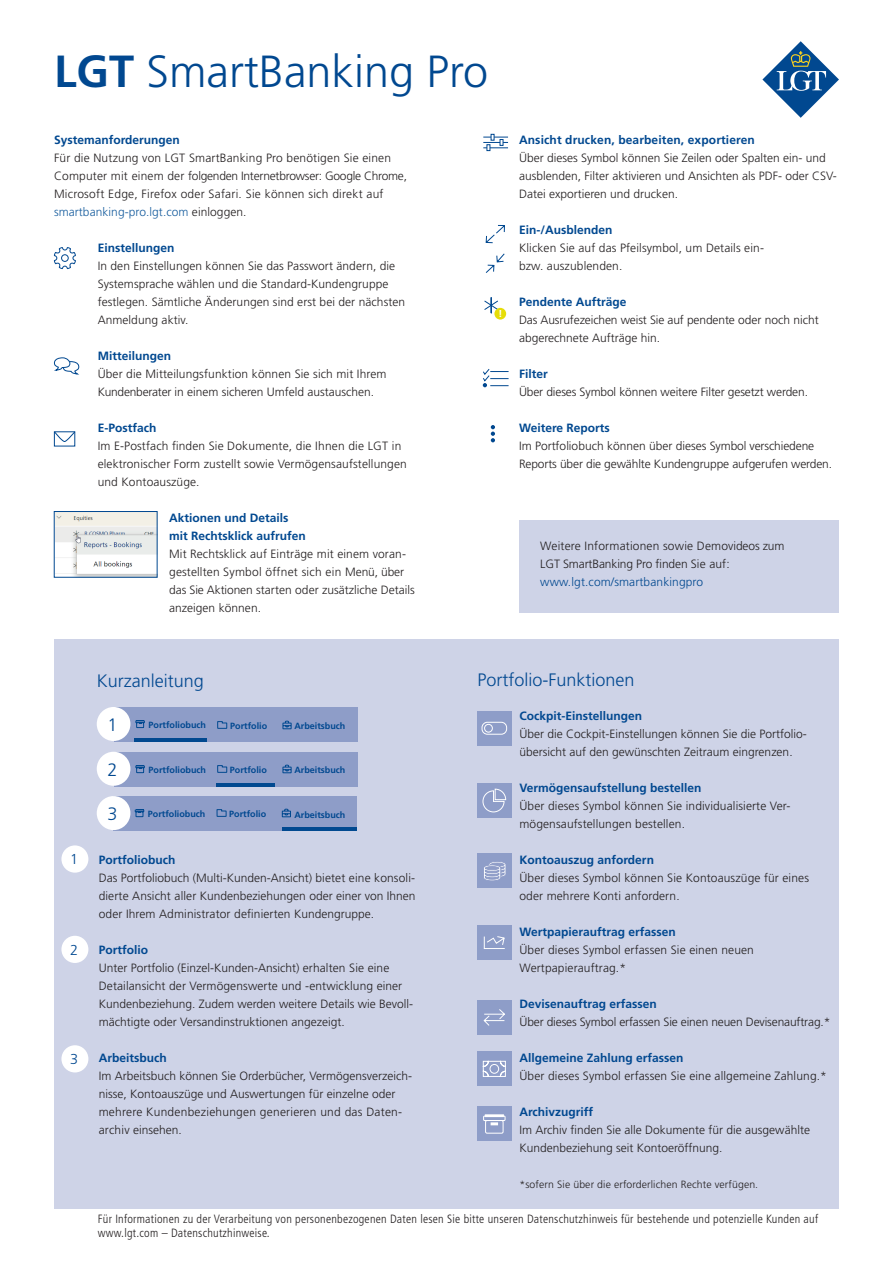
<style>
.page{position:relative;width:893px;height:1263px;background:#fff}
.page>*{position:absolute;margin:0;border:0;box-sizing:border-box;transform-origin:0 0}
.t1{font:300 45px "Frutiger LT Std";color:#014890}
.t2{font:300 18px "Frutiger LT Std";color:#014890}
.t3{font:300 14.4px "Frutiger LT Std";color:#014890}
.t4{font:300 12px/18px "Frutiger LT Std";color:#231f20}
.t5{font:700 12px/18px "Frutiger LT Std";color:#014890}
.t6{font:300 condensed 12px/13.5px "Frutiger LT Std";letter-spacing:.02em;color:#231f20}
.t7{font:300 12px "Frutiger LT Std";letter-spacing:.01em;color:#01488f}
.t8{font:300 10.5px "Frutiger LT Std";letter-spacing:.01em;color:#231f20}
.t9{font:700 10.05px "Frutiger LT Std";color:#fff}
.t10{font:700 9px "Frutiger LT Std";color:#014890}
.s1{font-weight:700}
.s2{color:#175d9e}
</style>
<div class="page">
<div style="left:54px;top:639px;width:785px;height:570px;background:#ced3e7"></div>
<svg style="left:54px;top:357px;width:26px;height:18px"></svg>
<svg style="left:53px;top:247px;width:23px;height:23px"></svg>
<svg style="left:54px;top:431px;width:22px;height:11px"></svg>
<div style="left:477px;top:783px;width:34px;height:34px;background:#8e9dc8"></div>
<svg style="left:482px;top:788px;width:24px;height:25px"></svg>
<div style="left:477px;top:925px;width:34px;height:34px;background:#8e9dc8"></div>
<svg style="left:484px;top:936px;width:21px;height:13px"></svg>
<div style="left:477px;top:1000px;width:34px;height:34px;background:#8e9dc8"></div>
<svg style="left:483px;top:1009px;width:22px;height:17px"></svg>
<div style="left:477px;top:1052px;width:34px;height:34px;background:#8e9dc8"></div>
<svg style="left:482px;top:1060px;width:24px;height:17px"></svg>
<div style="left:477px;top:1107px;width:34px;height:34px;background:#8e9dc8"></div>
<div style="left:485px;top:1114px;width:19px;height:3px;border:2px solid #fff"></div>
<svg style="left:483px;top:1115px;width:23px;height:19px"></svg>
<div style="left:477px;top:711px;width:34px;height:34px;background:#8e9dc8"></div>
<div style="left:482px;top:722px;width:25px;height:12px;border:1px solid #fff;border-radius:5px"></div>
<div style="left:484px;top:724px;width:9px;height:8px;border:1px solid #fff;border-radius:50%"></div>
<div style="left:477px;top:854px;width:34px;height:34px;background:#8e9dc8"></div>
<svg style="left:484px;top:862px;width:22px;height:18px"></svg>
<svg style="left:762px;top:41px;width:77px;height:77px"></svg>
<img style="left:56px;top:513px;width:99px;height:62px">
<div style="left:54px;top:511px;width:103px;height:66px;border:1px solid #014890"></div>
<svg style="left:483px;top:134px;width:25px;height:17px"></svg>
<svg style="left:484px;top:298px;width:14px;height:15px"></svg>
<div style="left:494px;top:308px;width:12px;height:12px;background:#e6dd09;border-radius:50%"></div>
<svg style="left:485px;top:224px;width:20px;height:20px"></svg>
<svg style="left:485px;top:253px;width:20px;height:20px"></svg>
<svg style="left:491px;top:425px;width:4px;height:17px"></svg>
<svg style="left:482px;top:369px;width:27px;height:18px"></svg>
<div style="left:114px;top:707px;width:243px;height:34px;background:#8e9dc8"></div>
<svg style="left:135px;top:720px;width:10px;height:8px"></svg>
<hr style="left:134px;top:738px;width:72px;height:3px;background:#014990">
<svg style="left:217px;top:720px;width:75px;height:9px"></svg>
<div style="left:114px;top:752px;width:243px;height:34px;background:#8e9dc8"></div>
<svg style="left:135px;top:765px;width:10px;height:8px"></svg>
<svg style="left:217px;top:764px;width:75px;height:9px"></svg>
<div style="left:113px;top:796px;width:244px;height:34px;background:#8e9dc8"></div>
<svg style="left:134px;top:809px;width:11px;height:8px"></svg>
<svg style="left:216px;top:808px;width:75px;height:9px"></svg>
<hr style="left:217px;top:783px;width:58px;height:3px;background:#014990">
<hr style="left:282px;top:828px;width:75px;height:3px;background:#014990">
<div style="left:97px;top:707px;width:33px;height:34px;background:#fff;border-radius:50%"></div>
<div style="left:97px;top:752px;width:33px;height:34px;background:#fff;border-radius:50%"></div>
<div style="left:97px;top:796px;width:33px;height:34px;background:#fff;border-radius:50%"></div>
<div style="left:61px;top:845px;width:27px;height:28px;background:#fff;border-radius:50%"></div>
<div style="left:61px;top:936px;width:27px;height:27px;background:#fff;border-radius:50%"></div>
<div style="left:61px;top:1045px;width:27px;height:27px;background:#fff;border-radius:50%"></div>
<div style="left:519px;top:520px;width:320px;height:92px;background:#ced3e7"></div>
<h1 class="t1" style="left:54px;top:46px;width:436px"><span class="s1">LGT</span> SmartBanking Pro</h1>
<p class="t5" style="left:54px;top:131px;width:127px">Systemanforderungen</p>
<p class="t4" style="left:54px;top:149px;width:355px">Für die Nutzung von LGT SmartBanking Pro benötigen Sie einen Computer mit einem der folgenden Internetbrowser: Google Chrome, Microsoft Edge, Firefox oder Safari. Sie können sich direkt auf <span class="s2">smartbanking-pro.lgt.com</span> einloggen.</p>
<p class="t5" style="left:98px;top:239px;width:78px">Einstellungen</p>
<p class="t4" style="left:98px;top:257px;width:309px">In den Einstellungen können Sie das Passwort ändern, die Systemsprache wählen und die Standard-Kundengruppe festlegen. Sämtliche Änderungen sind erst bei der nächsten Anmeldung aktiv.</p>
<p class="t5" style="left:98px;top:347px;width:75px">Mitteilungen</p>
<p class="t4" style="left:98px;top:365px;width:290px">Über die Mitteilungsfunktion können Sie sich mit Ihrem<br>Kundenberater in einem sicheren Umfeld austauschen.</p>
<p class="t5" style="left:98px;top:419px;width:60px">E-Postfach</p>
<p class="t4" style="left:98px;top:437px;width:311px">Im E-Postfach finden Sie Dokumente, die Ihnen die LGT in elektronischer Form zustellt sowie Vermögensaufstellungen und Kontoauszüge.</p>
<p class="t5" style="left:169px;top:509px;width:138px">Aktionen und Details mit Rechtsklick aufrufen</p>
<p class="t4" style="left:169px;top:545px;width:247px">Mit Rechtsklick auf Einträge mit einem voran&shy;gestellten Symbol öffnet sich ein Menü, über das Sie Aktionen starten oder zusätzliche Details anzeigen können.</p>
<p class="t9" style="left:498px;top:307px;width:5px">!</p>
<p class="t5" style="left:519px;top:131px;width:237px">Ansicht drucken, bearbeiten, exportieren</p>
<p class="t4" style="left:519px;top:149px;width:319px">Über dieses Symbol können Sie Zeilen oder Spalten ein- und ausblenden, Filter aktivieren und Ansichten als PDF- oder CSV-<br>Datei exportieren und drucken.</p>
<p class="t5" style="left:519px;top:221px;width:95px">Ein-/Ausblenden</p>
<p class="t4" style="left:519px;top:239px;width:246px">Klicken Sie auf das Pfeilsymbol, um Details ein&shy;bzw. auszublenden.</p>
<p class="t5" style="left:519px;top:293px;width:109px">Pendente Aufträge</p>
<p class="t4" style="left:519px;top:311px;width:301px">Das Ausrufezeichen weist Sie auf pendente oder noch nicht abgerechnete Aufträge hin.</p>
<p class="t5" style="left:519px;top:365px;width:30px">Filter</p>
<p class="t4" style="left:519px;top:383px;width:290px">Über dieses Symbol können weitere Filter gesetzt werden.</p>
<p class="t5" style="left:519px;top:419px;width:92px">Weitere Reports</p>
<p class="t4" style="left:519px;top:437px;width:315px">Im Portfoliobuch können über dieses Symbol verschiedene<br>Reports über die gewählte Kundengruppe aufgerufen werden.</p>
<p class="t4" style="left:540px;top:537px;width:246px">Weitere Informationen sowie Demovideos zum<br>LGT SmartBanking Pro finden Sie auf:</p>
<p class="t7" style="left:540px;top:575px;width:164px">www.lgt.com/smartbankingpro</p>
<p class="t3" style="left:70px;top:851px;width:10px">1</p>
<p class="t3" style="left:70px;top:942px;width:10px">2</p>
<p class="t3" style="left:70px;top:1051px;width:10px">3</p>
<h2 class="t2" style="left:97px;top:670px;width:109px">Kurzanleitung</h2>
<h2 class="t2" style="left:107px;top:714px;width:12px">1</h2>
<h2 class="t2" style="left:107px;top:759px;width:12px">2</h2>
<h2 class="t2" style="left:107px;top:803px;width:12px">3</h2>
<p class="t10" style="left:149px;top:720px;width:59px">Portfoliobuch</p>
<p class="t10" style="left:230px;top:720px;width:39px">Portfolio</p>
<p class="t10" style="left:294px;top:720px;width:52px">Arbeitsbuch</p>
<p class="t10" style="left:149px;top:765px;width:59px">Portfoliobuch</p>
<p class="t10" style="left:230px;top:765px;width:39px">Portfolio</p>
<p class="t10" style="left:294px;top:764px;width:52px">Arbeitsbuch</p>
<p class="t10" style="left:148px;top:809px;width:59px">Portfoliobuch</p>
<p class="t10" style="left:229px;top:809px;width:39px">Portfolio</p>
<p class="t10" style="left:294px;top:809px;width:52px">Arbeitsbuch</p>
<p class="t5" style="left:99px;top:851px;width:78px">Portfoliobuch</p>
<p class="t4" style="left:99px;top:869px;width:318px;text-align:justify">Das Portfoliobuch (Multi-Kunden-Ansicht) bietet eine konsoli&shy;dierte Ansicht aller Kundenbeziehungen oder einer von Ihnen oder Ihrem Administrator definierten Kundengruppe.</p>
<p class="t5" style="left:99px;top:941px;width:51px">Portfolio</p>
<p class="t4" style="left:99px;top:959px;width:316px">Unter Portfolio (Einzel-Kunden-Ansicht) erhalten Sie eine Detailansicht der Vermögenswerte und -entwicklung einer Kundenbeziehung. Zudem werden weitere Details wie Bevoll&shy;mächtigte oder Versandinstruktionen angezeigt.</p>
<p class="t5" style="left:99px;top:1049px;width:69px">Arbeitsbuch</p>
<p class="t4" style="left:99px;top:1067px;width:315px">Im Arbeitsbuch können Sie Orderbücher, Vermögensverzeich&shy;nisse, Kontoauszüge und Auswertungen für einzelne oder mehrere Kundenbeziehungen generieren und das Daten&shy;archiv einsehen.</p>
<h2 class="t2" style="left:477px;top:670px;width:159px">Portfolio-Funktionen</h2>
<p class="t5" style="left:519px;top:707px;width:124px">Cockpit-Einstellungen</p>
<p class="t4" style="left:519px;top:725px;width:289px">Über die Cockpit-Einstellungen können Sie die Portfolio&shy;übersicht auf den gewünschten Zeitraum eingrenzen.</p>
<p class="t5" style="left:519px;top:779px;width:184px">Vermögensaufstellung bestellen</p>
<p class="t4" style="left:519px;top:797px;width:272px">Über dieses Symbol können Sie individualisierte Ver&shy;mögensaufstellungen bestellen.</p>
<p class="t5" style="left:519px;top:851px;width:136px">Kontoauszug anfordern</p>
<p class="t4" style="left:519px;top:869px;width:291px">Über dieses Symbol können Sie Kontoauszüge für eines oder mehrere Konti anfordern.</p>
<p class="t5" style="left:519px;top:923px;width:158px">Wertpapierauftrag erfassen</p>
<p class="t4" style="left:519px;top:941px;width:236px">Über dieses Symbol erfassen Sie einen neuen<br>Wertpapierauftrag.*</p>
<p class="t5" style="left:519px;top:995px;width:139px">Devisenauftrag erfassen</p>
<p class="t4" style="left:519px;top:1013px;width:312px">Über dieses Symbol erfassen Sie einen neuen Devisenauftrag.*</p>
<p class="t5" style="left:519px;top:1049px;width:166px">Allgemeine Zahlung erfassen</p>
<p class="t4" style="left:519px;top:1067px;width:309px">Über dieses Symbol erfassen Sie eine allgemeine Zahlung.*</p>
<p class="t5" style="left:519px;top:1103px;width:75px">Archivzugriff</p>
<p class="t4" style="left:519px;top:1121px;width:292px">Im Archiv finden Sie alle Dokumente für die ausgewählte<br>Kundenbeziehung seit Kontoeröffnung.</p>
<p class="t8" style="left:519px;top:1178px;width:240px">*sofern Sie über die erforderlichen Rechte verfügen.</p>
<p class="t6" style="left:98px;top:1212px;width:722px">Für Informationen zu der Verarbeitung von personenbezogenen Daten lesen Sie bitte unseren Datenschutzhinweis für bestehende und potenzielle Kunden auf www.lgt.com – Datenschutzhinweise.</p>
</div>
